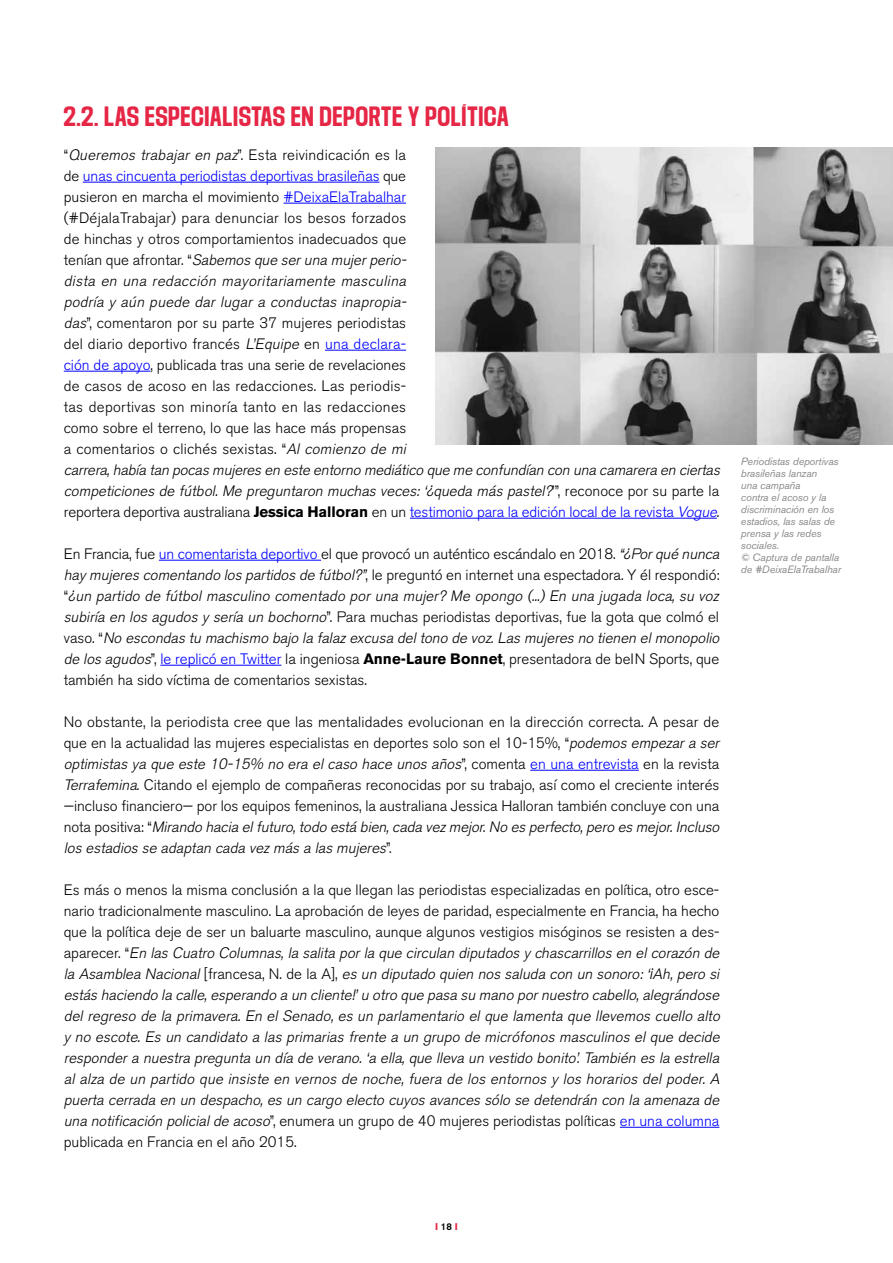
<style>
.page{position:relative;width:893px;height:1263px;background:#fff}
.page>*{position:absolute;margin:0;border:0;box-sizing:border-box;transform-origin:0 0}
.t1{font:700 semi-condensed 24px "Media Sans";letter-spacing:.05em;color:#e62645}
.t2{font:italic 300 15px/21px "Akzidenz Grotesk BE";color:#000}
.t3{font:300 15px/21px "Akzidenz Grotesk BE";color:#000}
.t4{font:italic 10.5px/12px "Akzidenz Grotesk BE";letter-spacing:-.01em;color:#87888a}
.t5{font:700 9.75px "Akzidenz Grotesk BE";color:#e62645}
.s1{font-style:italic}
.s2{color:#00f}
.s3{font-weight:700}
.s4{font-style:italic;color:#00f}
.s5{font-style:normal}
.s6{font-style:normal;color:#00f}
.s7{font-weight:700;font-style:normal}
.s8{font-weight:500;color:#000}
</style>
<div class="page">
<hr style="left:83px;top:182px;width:297px;height:1px;background:#00f">
<hr style="left:284px;top:203px;width:122px;height:1px;background:#00f">
<hr style="left:325px;top:350px;width:81px;height:1px;background:#00f">
<hr style="left:64px;top:371px;width:87px;height:1px;background:#00f">
<hr style="left:410px;top:518px;width:307px;height:1px;background:#00f">
<hr style="left:159px;top:560px;width:162px;height:1px;background:#00f">
<hr style="left:160px;top:665px;width:121px;height:1px;background:#00f">
<hr style="left:530px;top:770px;width:109px;height:1px;background:#00f">
<hr style="left:620px;top:1127px;width:99px;height:1px;background:#00f">
<img style="left:436px;top:148px;width:457px;height:297px">
<h1 class="t1" style="left:64px;top:102px;width:446px">2.2. LAS ESPECIALISTAS EN DEPORTE Y POLÍTICA</h1>
<p class="t3" style="left:64px;top:144px;width:661px">“<span class="s1">Queremos trabajar en paz</span>”. Esta reivindicación es la<br>de <span class="s2">unas cincuenta periodistas deportivas brasileñas</span> que<br>pusieron en marcha el movimiento <span class="s2">#DeixaElaTrabalhar<br></span>(#DéjalaTrabajar) para denunciar los besos forzados<br>de hinchas y otros comportamientos inadecuados que<br>t e n ía n q u e af ro n t a r. “ <span class="s1">Sabemos que seruna mujerperio-<br>dista en una redacción mayoritariamente masculina<br>podría y aún puede dar lugar a conductas inapropia-<br>das</span>”, comentaron por su parte 37 mujeres periodistas<br>del diario deportivo francés <span class="s1">L’Equipe</span> en <span class="s2">una declara-<br>ción de apoyo</span>, publicada tras una serie de revelaciones<br>de casos de acoso en las redacciones. Las periodis-<br>tas deportivas son minoría tanto en las redacciones<br>como sobre el terreno, lo que las hace más propensas<br>a comentarios o clichés sexistas. “<span class="s1">Al comienzo de mi<br>carrera,había tan pocas mujeres en este entorno mediático que me confundían con una camarera en ciertas competiciones de fútbol. Me preguntaron muchas veces: ‘¿queda más pastel?</span>’ ”, r e c o n o c e p o r s u p a rt e l a reportera deportiva australiana <span class="s3">Jessica Halloran</span> en un <span class="s2">testimonio para la edición local de la revista</span> <span class="s4">Vogue</span>.</p>
<p class="t2" style="left:64px;top:543px;width:660px"><span class="s5">En Francia, fue</span> <span class="s6">un comentarista deportivo</span> <span class="s5">el que provocó un auténtico escándalo en 2018.</span> “¿Porqué nunca hay mujeres comentando los partidos de fútbol?”<span class="s5">, le preguntó en internet una espectadora. Y él respondió: “</span> ¿un partido de fútbol masculino comentado por una mujer? Me opongo (...) En una jugada loca, su voz subiría en los agudos y sería un bochorno<span class="s5">”. Para muchas periodistas deportivas, fue la gota que colmó el v a s o . “</span> No escondas tu machismo bajo la falazexcusa deltono de voz.Las mujeres no tienen elmonopolio de los agudos<span class="s5">”,</span> <span class="s6">le replicó en Twitter</span> <span class="s5">la ingeniosa</span> <span class="s7">Anne-Laure Bonnet</span><span class="s5">, presentadora de beIN Sports, que también ha sido víctima de comentarios sexistas.</span></p>
<p class="t3" style="left:64px;top:711px;width:661px">No obstante, la periodista cree que las mentalidades evolucionan en la dirección correcta. A pesar de que en la actualidad las mujeres especialistas en deportes solo son el 10-15%, “<span class="s1">podemos empezara ser optimistas ya que este 10-15% no era el caso hace unos años</span>”, co m e n ta <span class="s2">e n u n a e n t rev i sta</span> e n l a rev i sta <span class="s1">Terrafemina</span>. Citando el ejemplo de compañeras reconocidas por su trabajo, así como el creciente interés —incluso financiero— por los equipos femeninos, la australiana Jessica Halloran también concluye con una n o t a p o s i t i v a : “ <span class="s1">Mirando hacia elfuturo,todo está bien,cada vezmejor.No es perfecto,pero es mejor.Incluso los estadios se adaptan cada vezmás a las mujeres</span>”.</p>
<p class="t2" style="left:64px;top:879px;width:661px"><span class="s5">Es más o menos la misma conclusión a la que llegan las periodistas especializadas en política, otro esce&shy;nario tradicionalmente masculino. La aprobación de leyes de paridad, especialmente en Francia, ha hecho que la política deje de ser un baluarte masculino, aunque algunos vestigios misóginos se resisten a des&shy;a p a r e c e r. “</span> En las Cuatro Columnas,la salita porla que circulan diputados y chascarrillos en elcorazón de la Asamblea Nacional <span class="s5">[ f r a n c e s a , N . d e l a A] ,</span> es un diputado quien nos saluda con un sonoro: ‘¡Ah, pero si estás haciendo la calle,esperando a un cliente!’u otro que pasa su mano pornuestro cabello,alegrándose del regreso de la primavera. En el Senado, es un parlamentario el que lamenta que llevemos cuello alto y no escote. Es un candidato a las primarias frente a un grupo de micrófonos masculinos el que decide responder a nuestra pregunta un día de verano. ‘a ella, que lleva un vestido bonito’. También es la estrella al alza de un partido que insiste en vernos de noche, fuera de los entornos y los horarios del poder. A puerta cerrada en un despacho, es un cargo electo cuyos avances sólo se detendrán con la amenaza de una notificación policialde acoso<span class="s5">”, enumera un grupo de 40 mujeres periodistas políticas</span> <span class="s6">en una columna </span><span class="s5">publicada en Francia en el año 2015.</span></p>
<p class="t4" style="left:741px;top:455px;width:102px">Periodistas deportivas brasileñas lanzan<br>una campaña<br>contra el acoso y la discriminación en los estadios, las salas de prensa y las redes sociales.<br>© Captura de pantalla de #DeixaElaTrabalhar</p>
<p class="t5" style="left:435px;top:1221px;width:24px">I <span class="s8">18</span> I</p>
</div>
